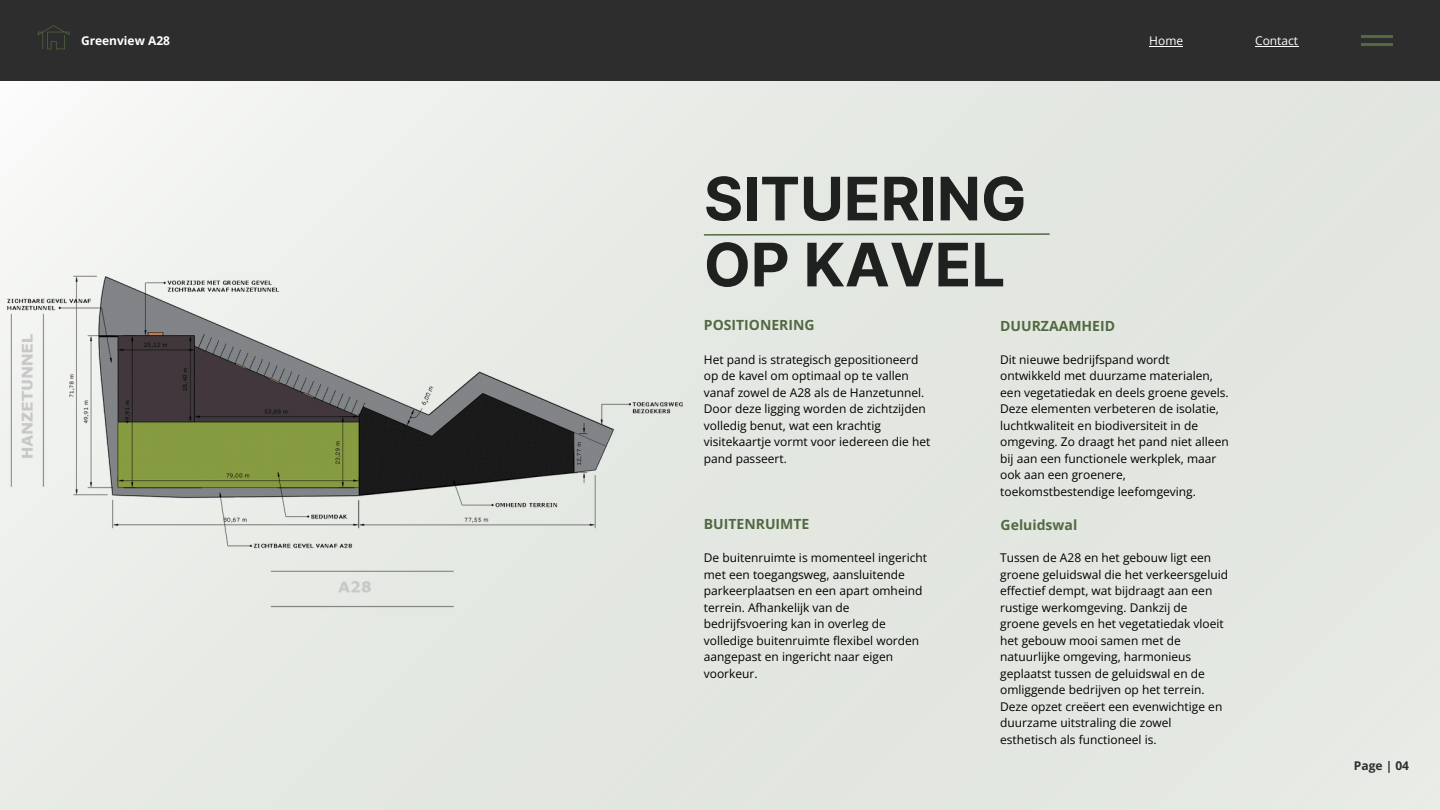
<style>
.page{position:relative;width:1440px;height:810px;background:#e3e7e1}
.page>*{position:absolute;margin:0;border:0;box-sizing:border-box;transform-origin:0 0}
.t1{font:700 60px/66px "Inter";color:#1f2020}
.t2{font:700 14px "Open Sans";color:#516a42}
.t3{font:12px/16.5px "Open Sans";color:#000}
.t4{font:700 12px "Open Sans";color:#fff}
.t5{font:12px "Open Sans";color:#fff}
.t6{font:700 12px "Open Sans";color:#2d2d2d}
</style>
<div class="page">
<img style="left:0;top:162px;width:683px;height:446px">
<div style="left:0;top:0;width:1440px;height:81px;background:#2d2d2d"></div>
<hr style="left:1362px;top:36px;width:31px;height:2px;background:#516a42">
<hr style="left:1362px;top:43px;width:31px;height:2px;background:#516a42">
<svg style="left:38px;top:25px;width:31px;height:24px"></svg>
<hr style="left:1255px;top:46px;width:43px;height:1px;background:#fff">
<hr style="left:1149px;top:46px;width:34px;height:1px;background:#fff">
<svg style="left:703px;top:233px;width:347px;height:3px"></svg>
<p class="t4" style="left:81px;top:32px;width:91px">Greenview A28</p>
<p class="t5" style="left:1149px;top:32px;width:35px">Home</p>
<h4 class="t5" style="left:1255px;top:32px;width:45px">Contact</h4>
<p class="t1" style="left:704px;top:166px;width:324px">SITUERING<br>OP KAVEL</p>
<h2 class="t2" style="left:704px;top:316px;width:112px">POSITIONERING</h2>
<p class="t2" style="left:1000px;top:316px;width:116px">DUURZAAMHEID</p>
<h1 class="t3" style="left:704px;top:351px;width:228px">Het pand is strategisch gepositioneerd op de kavel om optimaal op te vallen vanaf zowel de A28 als de Hanzetunnel.<br>Door deze ligging worden de zichtzijden volledig benut, wat een krachtig visitekaartje vormt voor iedereen die het pand passeert.</h1>
<h2 class="t2" style="left:704px;top:514px;width:107px">BUITENRUIMTE</h2>
<p class="t3" style="left:704px;top:549px;width:225px">De buitenruimte is momenteel ingericht met een toegangsweg, aansluitende parkeerplaatsen en een apart omheind terrein. Afhankelijk van de bedrijfsvoering kan in overleg de volledige buitenruimte flexibel worden aangepast en ingericht naar eigen voorkeur.</p>
<h2 class="t3" style="left:1000px;top:351px;width:230px">Dit nieuwe bedrijfspand wordt ontwikkeld met duurzame materialen, een vegetatiedak en deels groene gevels.<br>Deze elementen verbeteren de isolatie, luchtkwaliteit en biodiversiteit in de omgeving. Zo draagt het pand niet alleen bij aan een functionele werkplek, maar ook aan een groenere, toekomstbestendige leefomgeving.</h2>
<p class="t2" style="left:1001px;top:515px;width:78px">Geluidswal</p>
<h3 class="t3" style="left:1000px;top:549px;width:229px">Tussen de A28 en het gebouw ligt een groene geluidswal die het verkeersgeluid effectief dempt, wat bijdraagt aan een rustige werkomgeving. Dankzij de groene gevels en het vegetatiedak vloeit het gebouw mooi samen met de natuurlijke omgeving, harmonieus geplaatst tussen de geluidswal en de omliggende bedrijven op het terrein.<br>Deze opzet creëert een evenwichtige en duurzame uitstraling die zowel esthetisch als functioneel is.</h3>
<p class="t6" style="left:1354px;top:757px;width:57px">Page | 04</p>
</div>
